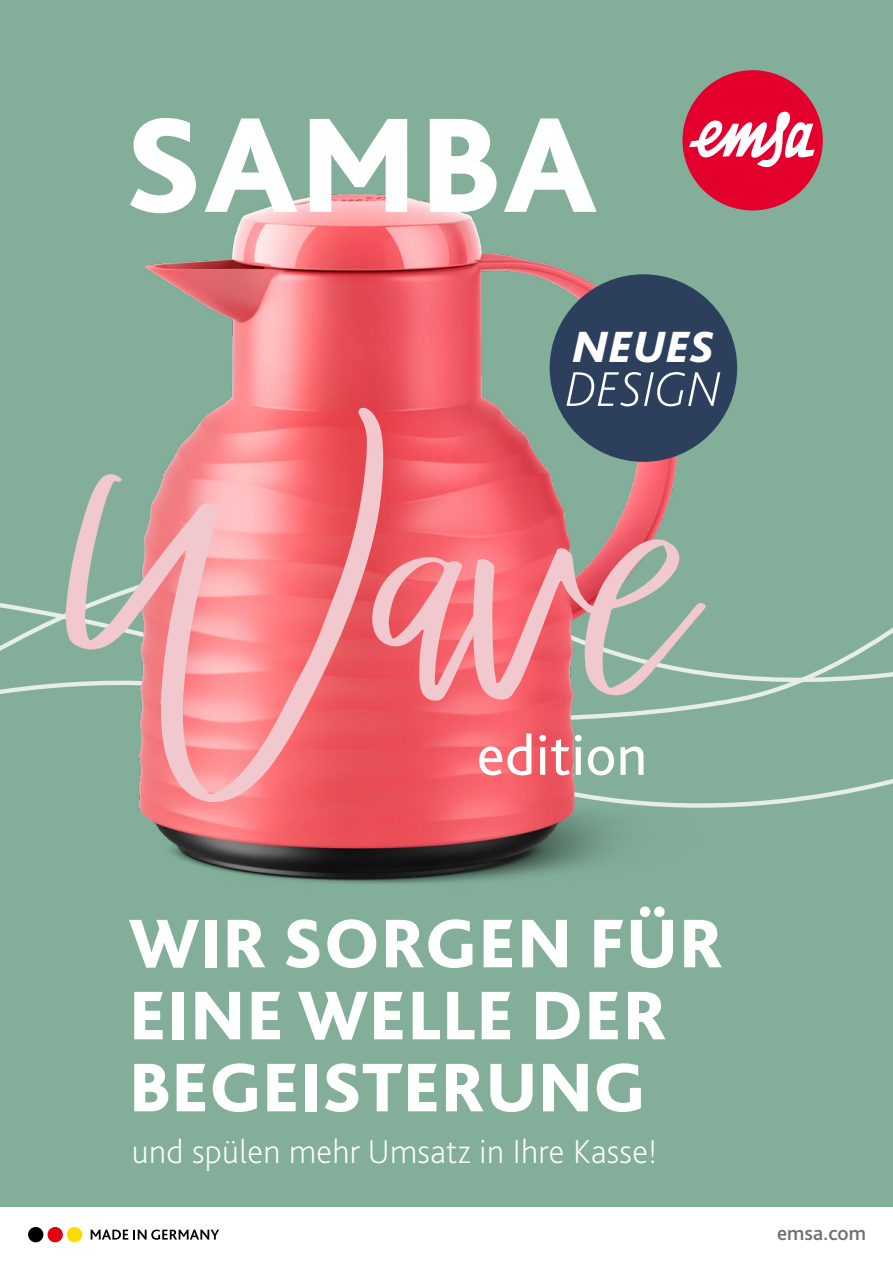
<style>
.page{position:relative;width:893px;height:1263px;background:#fff}
.page>*{position:absolute;margin:0;border:0;box-sizing:border-box;transform-origin:0 0}
.t1{font:283.5px "mellony";color:#f1c8cd}
.t2{font:800 141px "Bliss Pro";letter-spacing:.01em;color:#fff}
.t3{font:800 72px/72px "Bliss Pro";letter-spacing:.01em;color:#fff}
.t4{font:58.5px "Bliss Pro";letter-spacing:.01em;color:#fff}
.t5{font:italic 200 51px "Bliss Pro";letter-spacing:.01em;color:#fff}
.t6{font:italic 800 45.75px "Bliss Pro";letter-spacing:.01em;color:#fff}
.t7{font:200 34.5px "Bliss Pro";letter-spacing:.01em;color:#fff}
.t8{font:500 21px "Bliss Pro";color:#6f6f6e}
</style>
<div class="page">
<div style="left:0;top:0;width:893px;height:1206px;background:#83af9a"></div>
<svg style="left:0;top:598px;width:893px;height:96px"></svg>
<img style="left:101px;top:158px;width:698px;height:726px">
<div style="left:550px;top:274px;width:187px;height:188px;background:#2c405e;border-radius:50%"></div>
<svg style="left:91px;top:1229px;width:37px;height:10px"></svg>
<svg style="left:134px;top:1229px;width:85px;height:11px"></svg>
<div style="left:28px;top:1227px;width:15px;height:15px;background:#000;border-radius:50%"></div>
<div style="left:48px;top:1227px;width:15px;height:15px;background:#e3000f;border-radius:50%"></div>
<div style="left:67px;top:1227px;width:15px;height:15px;background:#ffda00;border-radius:50%"></div>
<div style="left:682px;top:70px;width:141px;height:140px;background:#e4002c;border-radius:50%"></div>
<svg style="left:689px;top:111px;width:126px;height:57px"></svg>
<p class="t2" style="left:124px;top:77px;width:475px">SAMBA</p>
<p class="t6" style="left:573px;top:318px;width:142px">NEUES</p>
<p class="t5" style="left:566px;top:357px;width:157px">DESIGN</p>
<p class="t1" style="left:65px;top:427px;width:634px">Wave</p>
<p class="t4" style="left:477px;top:719px;width:172px">edition</p>
<p class="t3" style="left:129px;top:906px;width:596px">WIR SORGEN FÜR<br>EINE WELLE DER<br>BEGEISTERUNG</p>
<p class="t7" style="left:132px;top:1130px;width:527px">und spülen mehr Umsatz in Ihre Kasse!</p>
<p class="t8" style="left:777px;top:1219px;width:91px">emsa.com</p>
</div>
